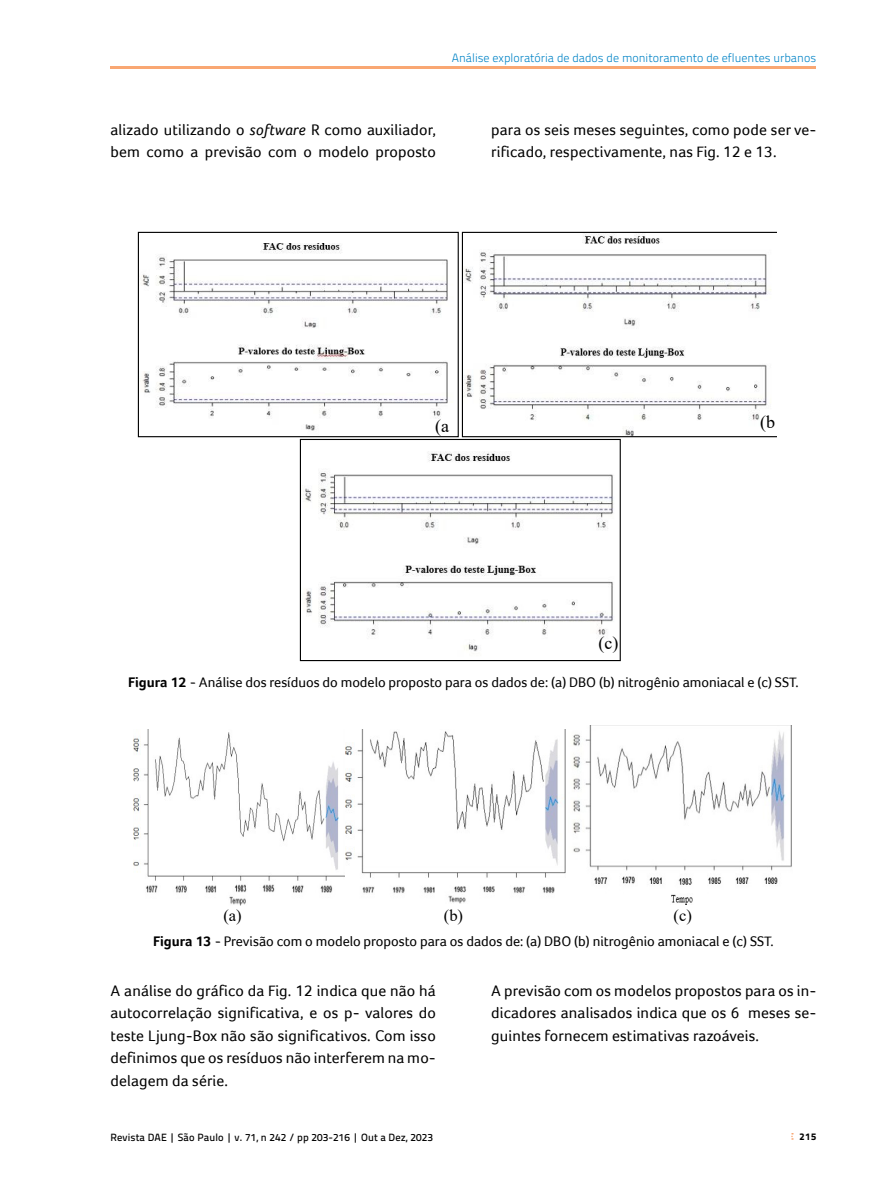
<style>
.page{position:relative;width:893px;height:1191px;background:#fff}
.page>*{position:absolute;margin:0;border:0;box-sizing:border-box;transform-origin:0 0}
.t1{font:18px "Times New Roman";color:#000}
.t2{font:16.5px "Times New Roman";color:#000}
.t3{font:15.75px/22.5px "Foco";letter-spacing:.01em;color:#000}
.t4{font:14.25px "Foco";color:#000}
.t5{font:300 12px "Titillium Text 22 L";color:#0083c6}
.t6{font:500 10.5px "Titillium Text 22 L";letter-spacing:.01em;color:#000}
.t7{font:800 9.75px "Titillium Text 22 L";color:#000}
.s1{font-style:italic}
.s2{font-weight:700}
</style>
<div class="page">
<svg style="left:791px;top:1133px;width:2px;height:6px"></svg>
<img style="left:140px;top:243px;width:308px;height:188px">
<div style="left:138px;top:232px;width:321px;height:205px;border:1px solid #000"></div>
<svg style="left:462px;top:232px;width:314px;height:205px"></svg>
<img style="left:303px;top:451px;width:310px;height:201px">
<div style="left:300px;top:439px;width:321px;height:222px;border:1px solid #000"></div>
<img style="left:134px;top:729px;width:212px;height:176px">
<img style="left:346px;top:730px;width:220px;height:173px">
<img style="left:573px;top:725px;width:219px;height:179px">
<hr style="left:111px;top:66px;width:705px;height:3px;background:#f9a773">
<p class="t5" style="left:452px;top:49px;width:366px">Análise exploratória de dados de monitoramento de efluentes urbanos</p>
<p class="t3" style="left:111px;top:118px;width:327px">alizado utilizando o <span class="s1">software</span> R como auxiliador, bem como a previsão com o modelo proposto</p>
<p class="t3" style="left:491px;top:118px;width:327px">para os seis meses seguintes, como pode ser ve&shy;rificado, respectivamente, nas Fig. 12 e 13.</p>
<p class="t1" style="left:435px;top:413px;width:16px">(a</p>
<p class="t1" style="left:598px;top:630px;width:22px">(c)</p>
<p class="t1" style="left:760px;top:409px;width:17px">(b</p>
<p class="t4" style="left:128px;top:674px;width:672px"><span class="s2">Figura 12</span> - Análise dos resíduos do modelo proposto para os dados de: (a) DBO (b) nitrogênio amoniacal e (c) SST.</p>
<p class="t2" style="left:223px;top:903px;width:20px">(a)</p>
<p class="t2" style="left:444px;top:903px;width:21px">(b)</p>
<p class="t2" style="left:673px;top:903px;width:20px">(c)</p>
<p class="t4" style="left:153px;top:932px;width:622px"><span class="s2">Figura 13</span> - Previsão com o modelo proposto para os dados de: (a) DBO (b) nitrogênio amoniacal e (c) SST.</p>
<p class="t3" style="left:111px;top:979px;width:327px;text-align:justify">A análise do gráfico da Fig. 12 indica que não há autocorrelação significativa, e os p- valores do teste Ljung-Box não são significativos. Com isso definimos que os resíduos não interferem na mo&shy;delagem da série.</p>
<p class="t3" style="left:491px;top:979px;width:327px;text-align:justify">A previsão com os modelos propostos para os in&shy;dicadores analisados indica que os 6 meses se&shy;guintes fornecem estimativas razoáveis.</p>
<p class="t6" style="left:111px;top:1129px;width:324px">Revista DAE | São Paulo | v. 71, n 242 / pp 203-216 | Out a Dez, 2023</p>
<p class="t7" style="left:799px;top:1129px;width:19px">215</p>
</div>
